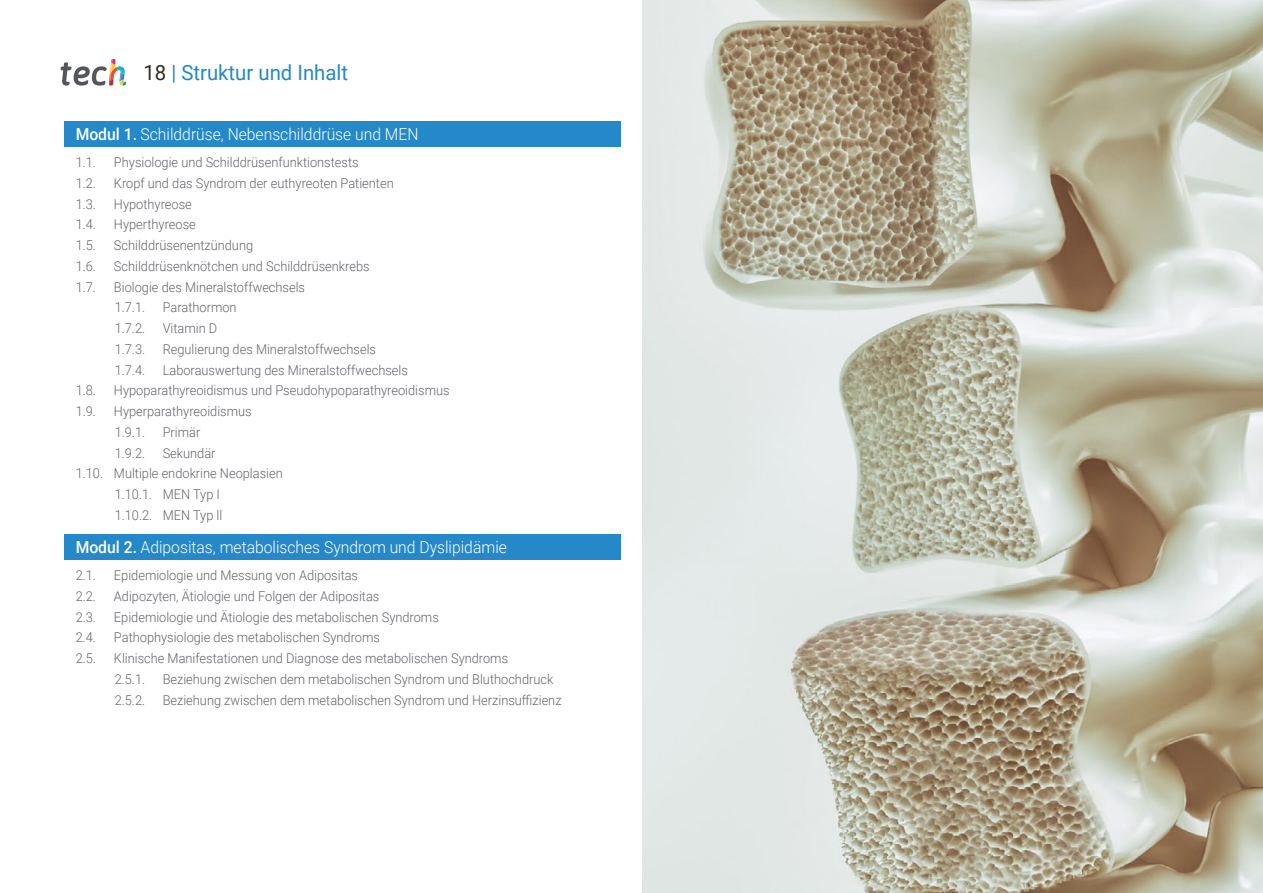
<style>
.page{position:relative;width:1263px;height:893px;background:#fff}
.page>*{position:absolute;margin:0;border:0;box-sizing:border-box;transform-origin:0 0}
.t1{font:21px "Roboto";color:#2488c9}
.t2{font:300 16.5px "Roboto";color:#fff;scale:.95 1}
.t3{font:300 13.5px/20.7px "Roboto";color:#61646a;scale:.95 1}
.s1{color:#312e20}
.s2{font-weight:500}
</style>
<div class="page">
<svg style="left:61px;top:59px;width:65px;height:27px"></svg>
<div style="left:65px;top:121px;width:556px;height:25px;background:#2488c9"></div>
<div style="left:65px;top:534px;width:556px;height:25px;background:#2488c9"></div>
<img style="left:642px;top:0;width:621px;height:893px">
<h1 class="t1" style="left:144px;top:57px;width:206px"><span class="s1">18</span> | Struktur und Inhalt</h1>
<p class="t2" style="left:76px;top:123px;width:362px"><span class="s2">Modul 1.</span> Schilddrüse, Nebenschilddrüse und MEN</p>
<p class="t3" style="left:76px;top:151px;width:23px">1.1.</p>
<p class="t3" style="left:114px;top:151px;width:259px">Physiologie und Schilddrüsenfunktionstests</p>
<p class="t3" style="left:76px;top:172px;width:23px">1.2.</p>
<p class="t3" style="left:114px;top:172px;width:296px">Kropf und das Syndrom der euthyreoten Patienten</p>
<p class="t3" style="left:76px;top:193px;width:23px">1.3.</p>
<p class="t3" style="left:114px;top:193px;width:83px">Hypothyreose</p>
<p class="t3" style="left:76px;top:214px;width:23px">1.4.</p>
<p class="t3" style="left:114px;top:214px;width:88px">Hyperthyreose</p>
<p class="t3" style="left:76px;top:234px;width:23px">1.5.</p>
<p class="t3" style="left:114px;top:234px;width:148px">Schilddrüsenentzündung</p>
<p class="t3" style="left:76px;top:255px;width:23px">1.6.</p>
<p class="t3" style="left:114px;top:255px;width:271px">Schilddrüsenknötchen und Schilddrüsenkrebs</p>
<p class="t3" style="left:76px;top:276px;width:23px">1.7.</p>
<p class="t3" style="left:114px;top:276px;width:203px">Biologie des Mineralstoffwechsels<br>1.7.1.</p>
<p class="t3" style="left:163px;top:297px;width:79px">Parathormon</p>
<p class="t3" style="left:115px;top:317px;width:34px">1.7.2.</p>
<p class="t3" style="left:163px;top:317px;width:59px">Vitamin D</p>
<p class="t3" style="left:115px;top:338px;width:34px">1.7.3.</p>
<p class="t3" style="left:163px;top:338px;width:226px">Regulierung des Mineralstoffwechsels</p>
<p class="t3" style="left:115px;top:359px;width:34px">1.7.4.</p>
<p class="t3" style="left:163px;top:359px;width:260px">Laborauswertung des Mineralstoffwechsels</p>
<p class="t3" style="left:76px;top:380px;width:23px">1.8.</p>
<p class="t3" style="left:114px;top:380px;width:355px">Hypoparathyreoidismus und Pseudohypoparathyreoidismus</p>
<p class="t3" style="left:76px;top:400px;width:23px">1.9.</p>
<p class="t3" style="left:114px;top:400px;width:146px">Hyperparathyreoidismus<br>1.9.1.</p>
<p class="t3" style="left:163px;top:421px;width:41px">Primär</p>
<p class="t3" style="left:115px;top:442px;width:34px">1.9.2.</p>
<p class="t3" style="left:163px;top:442px;width:57px">Sekundär</p>
<p class="t3" style="left:76px;top:463px;width:219px">1.10. Multiple endokrine Neoplasien</p>
<p class="t3" style="left:115px;top:483px;width:112px">1.10.1. MEN Typ I</p>
<p class="t3" style="left:115px;top:504px;width:115px">1.10.2. MEN Typ ll</p>
<p class="t2" style="left:76px;top:536px;width:455px"><span class="s2">Modul 2.</span> Adipositas, metabolisches Syndrom und Dyslipidämie</p>
<p class="t3" style="left:76px;top:565px;width:23px">2.1.</p>
<p class="t3" style="left:114px;top:565px;width:259px">Epidemiologie und Messung von Adipositas</p>
<p class="t3" style="left:76px;top:585px;width:23px">2.2.</p>
<p class="t3" style="left:114px;top:585px;width:281px">Adipozyten, Ätiologie und Folgen der Adipositas</p>
<p class="t3" style="left:76px;top:606px;width:23px">2.3.</p>
<p class="t3" style="left:114px;top:606px;width:343px">Epidemiologie und Ätiologie des metabolischen Syndroms</p>
<p class="t3" style="left:76px;top:627px;width:23px">2.4.</p>
<p class="t3" style="left:114px;top:627px;width:282px">Pathophysiologie des metabolischen Syndroms</p>
<p class="t3" style="left:76px;top:648px;width:23px">2.5.</p>
<p class="t3" style="left:114px;top:648px;width:416px">Klinische Manifestationen und Diagnose des metabolischen Syndroms<br>2.5.1.</p>
<p class="t3" style="left:163px;top:668px;width:413px">Beziehung zwischen dem metabolischen Syndrom und Bluthochdruck</p>
<p class="t3" style="left:115px;top:689px;width:34px">2.5.2.</p>
<p class="t3" style="left:163px;top:689px;width:421px">Beziehung zwischen dem metabolischen Syndrom und Herzinsuffizienz</p>
</div>
